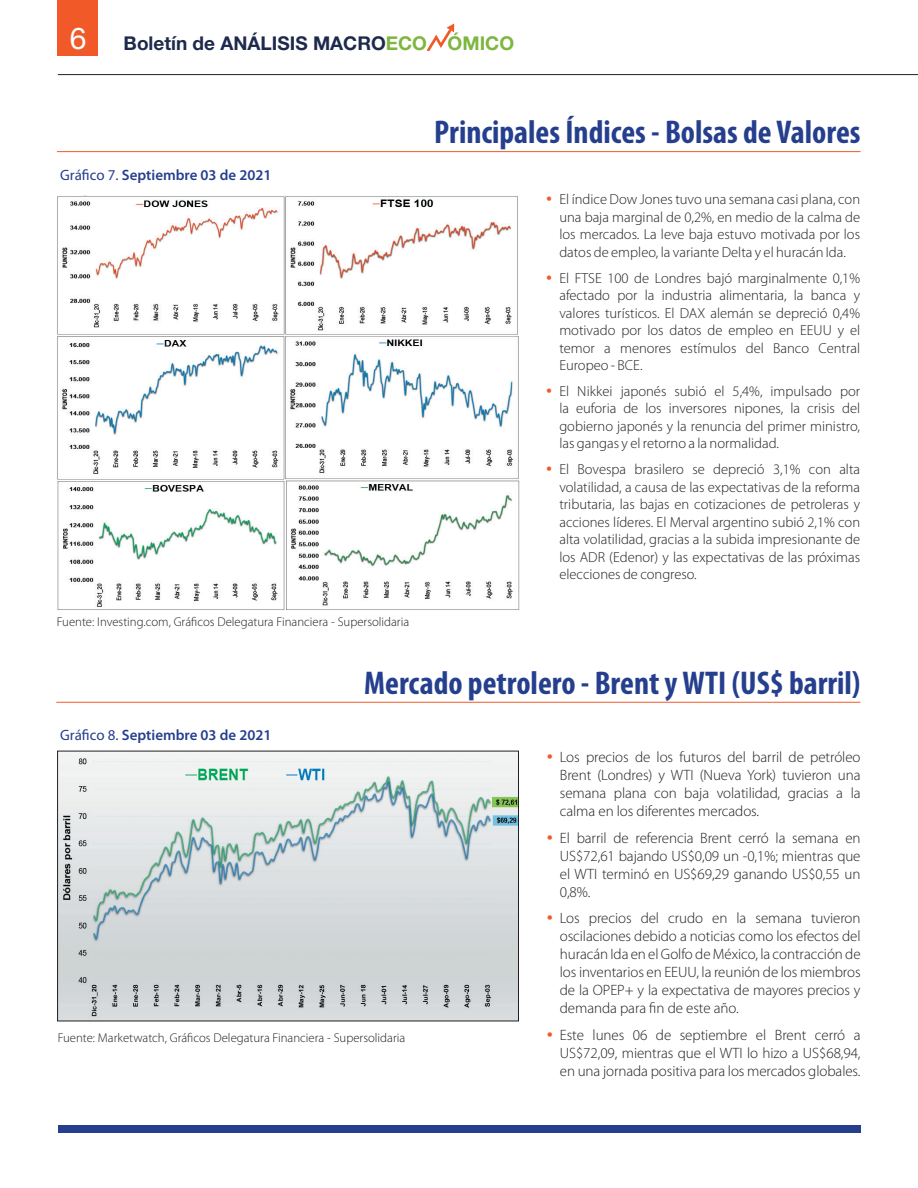
<style>
.page{position:relative;width:918px;height:1188px;background:#fff}
.page>*{position:absolute;margin:0;border:0;box-sizing:border-box;transform-origin:0 0}
.t1{font:700 condensed 33px "Myriad Pro";color:#253f8e}
.t2{font:700 19.05px "Helvetica Neue LT Pro";color:#1d2a4c}
.t3{font:300 15px/18px "Myriad Pro";letter-spacing:-.005em;color:#231f20;text-align:justify}
.t4{font:600 15px "Myriad Pro";color:#253f8e}
.t5{font:300 14.55px/17.4px "Myriad Pro";color:#231f20;text-align:justify}
.t6{font:300 12.75px "Myriad Pro";color:#231f20}
.s1{font-weight:400;font-size:30px;color:#fff}
.s2{color:#7eb640}
.s3{font-weight:400}
</style>
<div class="page">
<div style="left:57px;top:0;width:41px;height:56px;background:#f15929"></div>
<svg style="left:427px;top:23px;width:27px;height:27px"></svg>
<hr style="left:58px;top:74px;width:860px;height:1px;background:#231f20">
<hr style="left:57px;top:151px;width:804px;height:1px;background:#f15929">
<hr style="left:56px;top:702px;width:804px;height:1px;background:#f15929">
<img style="left:57px;top:196px;width:463px;height:414px">
<img style="left:59px;top:753px;width:458px;height:266px">
<div style="left:57px;top:751px;width:462px;height:270px;border:1px solid #231f20"></div>
<div style="left:58px;top:1125px;width:803px;height:8px;background:#253f8e"></div>
<h2 class="t2" style="left:70px;top:31px;width:446px"><span class="s1">6</span> Boletín de ANÁLISIS MACRO<span class="s2">ECO ÓMICO</span></h2>
<p class="t4" style="left:60px;top:167px;width:213px"><span class="s3">Gráfico 7.</span> Septiembre 03 de 2021</p>
<p class="t6" style="left:57px;top:615px;width:354px">Fuente: Investing.com, Gráficos Delegatura Financiera - Supersolidaria</p>
<h1 class="t1" style="left:434px;top:114px;width:428px">Principales Índices - Bolsas de Valores</h1>
<p class="t5" style="left:559px;top:191px;width:302px">El índice Dow Jones tuvo una semana casi plana, con una baja marginal de 0,2%, en medio de la calma de los mercados. La leve baja estuvo motivada por los datos de empleo, la variante Delta y el huracán Ida.</p>
<p class="t5" style="left:559px;top:269px;width:302px">El FTSE 100 de Londres bajó marginalmente 0,1% afectado por la industria alimentaria, la banca y valores turísticos. El DAX alemán se depreció 0,4% motivado por los datos de empleo en EEUU y el temor a menores estímulos del Banco Central Europeo - BCE.</p>
<p class="t5" style="left:559px;top:383px;width:302px">El Nikkei japonés subió el 5,4%, impulsado por la euforia de los inversores nipones, la crisis del gobierno japonés y la renuncia del primer ministro, las gangas y el retorno a la normalidad.</p>
<p class="t5" style="left:559px;top:461px;width:302px">El Bovespa brasilero se depreció 3,1% con alta volatilidad, a causa de las expectativas de la reforma tributaria, las bajas en cotizaciones de petroleras y acciones líderes. El Merval argentino subió 2,1% con alta volatilidad, gracias a la subida impresionante de los ADR (Edenor) y las expectativas de las próximas elecciones de congreso.</p>
<p class="t4" style="left:60px;top:727px;width:213px"><span class="s3">Gráfico 8.</span> Septiembre 03 de 2021</p>
<h1 class="t1" style="left:364px;top:665px;width:498px">Mercado petrolero - Brent y WTI (US$ barril)</h1>
<p class="t6" style="left:58px;top:1030px;width:349px">Fuente: Marketwatch, Gráficos Delegatura Financiera - Supersolidaria</p>
<p class="t3" style="left:560px;top:748px;width:302px">Los precios de los futuros del barril de petróleo Brent (Londres) y WTI (Nueva York) tuvieron una semana plana con baja volatilidad, gracias a la calma en los diferentes mercados.</p>
<p class="t3" style="left:560px;top:829px;width:302px">El barril de referencia Brent cerró la semana en US$72,61 bajando US$0,09 un -0,1%; mientras que el WTI terminó en US$69,29 ganando US$0,55 un 0,8%.</p>
<p class="t3" style="left:560px;top:909px;width:302px">Los precios del crudo en la semana tuvieron oscilaciones debido a noticias como los efectos del huracán Ida en el Golfo de México, la contracción de los inventarios en EEUU, la reunión de los miembros de la OPEP+ y la expectativa de mayores precios y demanda para fin de este año.</p>
<p class="t3" style="left:560px;top:1026px;width:302px">Este lunes 06 de septiembre el Brent cerró a US$72,09, mientras que el WTI lo hizo a US$68,94, en una jornada positiva para los mercados globales.</p>
</div>
